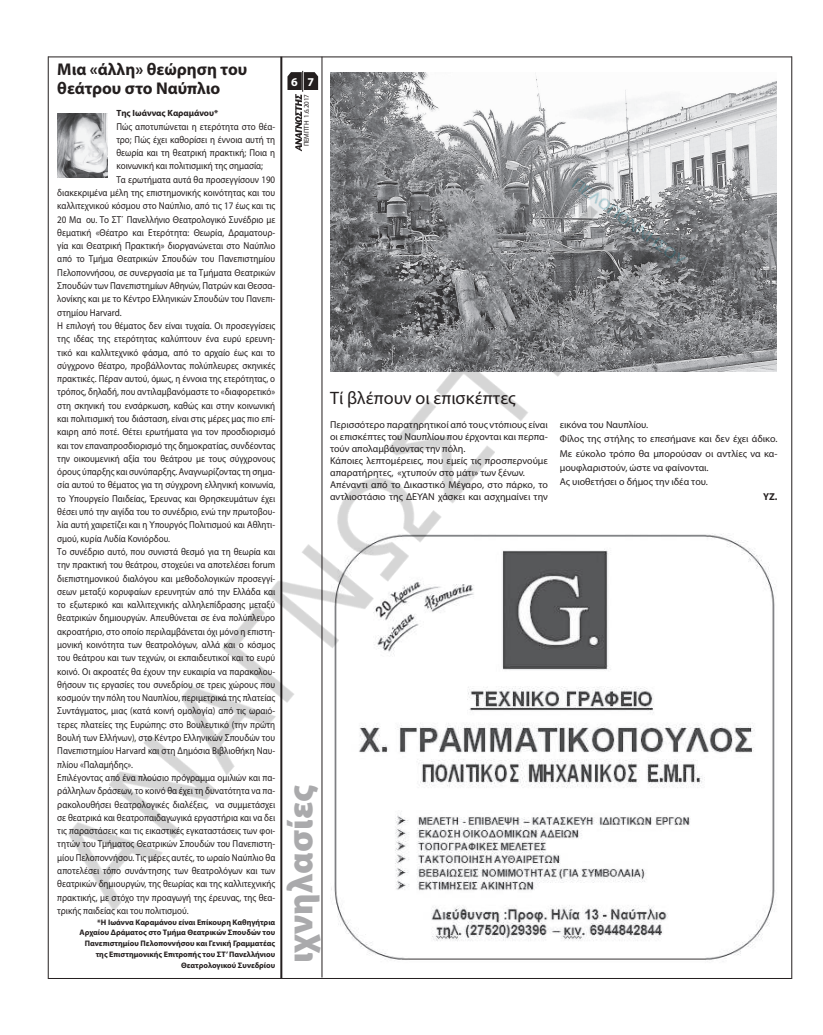
<style>
.page{position:relative;width:823px;height:1035px;background:#fff}
.page>*{position:absolute;margin:0;border:0;box-sizing:border-box;transform-origin:0 0}
.t1{font:900 36px "Myriad Pro";color:#aaaaac}
.t2{font:18px "Myriad Pro";color:#241f1f}
.t3{font:700 17px/19.3px "Myriad Pro";color:#241f1f}
.t4{font:700 12px "Myriad Pro";color:#fff}
.t5{font:10px "Myriad Pro";color:#241f1f;scale:.9 1}
.t6{font:10px/12px "Myriad Pro";color:#241f1f}
.t7{font:700 10px "Myriad Pro";color:#241f1f}
.t8{font:700 9px "Myriad Pro";color:#241f1f}
.t9{font:700 8px/10.9px "Myriad Pro";color:#241f1f;text-align:right}
.t10{font:7px "Myriad Pro";letter-spacing:-.01em;color:#241f1f}
</style>
<div class="page">
<hr style="left:48px;top:57px;width:743px;height:1px;background:#241f1f">
<hr style="left:48px;top:978px;width:743px;height:1px;background:#241f1f">
<hr style="left:791px;top:56px;width:1px;height:923px;background:#241f1f">
<img style="left:47px;top:56px;width:731px;height:923px">
<h3 class="t3" style="left:57px;top:59px;width:191px">Μια «άλλη» θεώρηση του θεάτρου στο Ναύπλιο</h3>
<p class="t8" style="left:116px;top:107px;width:103px">Της Ιωάννας Καραμάνου*</p>
<p class="t5" style="left:116px;top:120px;width:178px">Πώς αποτυπώνεται η ετερότητα στο θέα-</p>
<p class="t5" style="left:116px;top:133px;width:178px">τρο; Πώς έχει καθορίσει η έννοια αυτή τη</p>
<p class="t5" style="left:116px;top:147px;width:178px">θεωρία και τη θεατρική πρακτική; Ποια η</p>
<p class="t5" style="left:116px;top:160px;width:164px">κοινωνική και πολιτισμική της σημασία;</p>
<p class="t5" style="left:116px;top:173px;width:178px">Τα ερωτήματα αυτά θα προσεγγίσουν 190</p>
<p class="t5" style="left:57px;top:186px;width:243px">διακεκριμένα μέλη της επιστημονικής κοινότητας και του</p>
<p class="t5" style="left:57px;top:200px;width:243px">καλλιτεχνικού κόσμου στο Ναύπλιο, από τις 17 έως και τις</p>
<p class="t5" style="left:57px;top:213px;width:243px">20 Μαΐου. Το ΣΤ΄ Πανελλήνιο Θεατρολογικό Συνέδριο με</p>
<p class="t5" style="left:57px;top:226px;width:243px">θεματική «Θέατρο και Ετερότητα: Θεωρία, Δραματουρ-</p>
<p class="t5" style="left:57px;top:240px;width:243px">γία και Θεατρική Πρακτική» διοργανώνεται στο Ναύπλιο</p>
<p class="t5" style="left:57px;top:253px;width:243px">από το Τμήμα Θεατρικών Σπουδών του Πανεπιστημίου</p>
<p class="t5" style="left:57px;top:266px;width:243px">Πελοποννήσου, σε συνεργασία με τα Τμήματα Θεατρικών</p>
<p class="t5" style="left:57px;top:279px;width:243px">Σπουδών των Πανεπιστημίων Αθηνών, Πατρών και Θεσσα-</p>
<p class="t5" style="left:57px;top:293px;width:243px">λονίκης και με το Κέντρο Ελληνικών Σπουδών του Πανεπι-</p>
<p class="t5" style="left:57px;top:306px;width:73px">στημίου Harvard.</p>
<p class="t5" style="left:57px;top:319px;width:243px">Η επιλογή του θέματος δεν είναι τυχαία. Οι προσεγγίσεις</p>
<p class="t5" style="left:57px;top:333px;width:243px">της ιδέας της ετερότητας καλύπτουν ένα ευρύ ερευνη-</p>
<p class="t5" style="left:57px;top:346px;width:243px">τικό και καλλιτεχνικό φάσμα, από τo αρχαίο έως και το</p>
<p class="t5" style="left:57px;top:359px;width:243px">σύγχρονο θέατρο, προβάλλοντας πολύπλευρες σκηνικές</p>
<p class="t5" style="left:57px;top:372px;width:243px">πρακτικές. Πέραν αυτού, όμως, η έννοια της ετερότητας, ο</p>
<p class="t5" style="left:57px;top:386px;width:243px">τρόπος, δηλαδή, που αντιλαμβανόμαστε το «διαφορετικό»</p>
<p class="t5" style="left:57px;top:399px;width:243px">στη σκηνική του ενσάρκωση, καθώς και στην κοινωνική</p>
<p class="t5" style="left:57px;top:412px;width:243px">και πολιτισμική του διάσταση, είναι στις μέρες μας πιο επί-</p>
<p class="t5" style="left:57px;top:426px;width:243px">καιρη από ποτέ. Θέτει ερωτήματα για τον προσδιορισμό</p>
<p class="t5" style="left:57px;top:439px;width:243px">και τον επαναπροσδιορισμό της δημοκρατίας, συνδέοντας</p>
<p class="t5" style="left:57px;top:452px;width:243px">την οικουμενική αξία του θεάτρου με τους σύγχρονους</p>
<p class="t5" style="left:57px;top:465px;width:243px">όρους ύπαρξης και συνύπαρξης. Αναγνωρίζοντας τη σημα-</p>
<p class="t5" style="left:57px;top:479px;width:243px">σία αυτού το θέματος για τη σύγχρονη ελληνική κοινωνία,</p>
<p class="t5" style="left:57px;top:492px;width:243px">το Υπουργείο Παιδείας, Έρευνας και Θρησκευμάτων έχει</p>
<p class="t5" style="left:57px;top:505px;width:243px">θέσει υπό την αιγίδα του το συνέδριο, ενώ την πρωτοβου-</p>
<p class="t5" style="left:57px;top:519px;width:243px">λία αυτή χαιρετίζει και η Υπουργός Πολιτισμού και Αθλητι-</p>
<p class="t5" style="left:57px;top:532px;width:127px">σμού, κυρία Λυδία Κονιόρδου.</p>
<p class="t5" style="left:57px;top:545px;width:243px">Το συνέδριο αυτό, που συνιστά θεσμό για τη θεωρία και</p>
<p class="t5" style="left:57px;top:559px;width:243px">την πρακτική του θεάτρου, στοχεύει να αποτελέσει forum</p>
<p class="t5" style="left:57px;top:572px;width:243px">διεπιστημονικού διαλόγου και μεθοδολογικών προσεγγί-</p>
<p class="t5" style="left:57px;top:585px;width:243px">σεων μεταξύ κορυφαίων ερευνητών από την Ελλάδα και</p>
<p class="t5" style="left:57px;top:598px;width:243px">το εξωτερικό και καλλιτεχνικής αλληλεπίδρασης μεταξύ</p>
<p class="t5" style="left:57px;top:612px;width:243px">θεατρικών δημιουργών. Απευθύνεται σε ένα πολύπλευρο</p>
<p class="t5" style="left:57px;top:625px;width:243px">ακροατήριο, στο οποίο περιλαμβάνεται όχι μόνο η επιστη-</p>
<p class="t5" style="left:57px;top:638px;width:243px">μονική κοινότητα των θεατρολόγων, αλλά και ο κόσμος</p>
<p class="t5" style="left:57px;top:652px;width:243px">του θεάτρου και των τεχνών, οι εκπαιδευτικοί και το ευρύ</p>
<p class="t5" style="left:57px;top:665px;width:243px">κοινό. Οι ακροατές θα έχουν την ευκαιρία να παρακολου-</p>
<p class="t5" style="left:57px;top:678px;width:243px">θήσουν τις εργασίες του συνεδρίου σε τρεις χώρους που</p>
<p class="t5" style="left:57px;top:691px;width:243px">κοσμούν την πόλη του Ναυπλίου, περιμετρικά της πλατείας</p>
<p class="t5" style="left:57px;top:705px;width:243px">Συντάγματος, μιας (κατά κοινή ομολογία) από τις ωραιό-</p>
<p class="t5" style="left:57px;top:718px;width:243px">τερες πλατείες της Ευρώπης: στο Βουλευτικό (την πρώτη</p>
<p class="t5" style="left:57px;top:731px;width:243px">Βουλή των Ελλήνων), στο Κέντρο Ελληνικών Σπουδών του</p>
<p class="t5" style="left:57px;top:745px;width:243px">Πανεπιστημίου Harvard και στη Δημόσια Βιβλιοθήκη Ναυ-</p>
<p class="t5" style="left:57px;top:758px;width:86px">πλίου «Παλαμήδης».</p>
<p class="t5" style="left:57px;top:771px;width:243px">Επιλέγοντας από ένα πλούσιο πρόγραμμα ομιλιών και πα-</p>
<p class="t5" style="left:57px;top:784px;width:243px">ράλληλων δράσεων, το κοινό θα έχει τη δυνατότητα να πα-</p>
<p class="t5" style="left:57px;top:798px;width:243px">ρακολουθήσει θεατρολογικές διαλέξεις, να συμμετάσχει</p>
<p class="t5" style="left:57px;top:811px;width:243px">σε θεατρικά και θεατροπαιδαγωγικά εργαστήρια και να δει</p>
<p class="t5" style="left:57px;top:824px;width:243px">τις παραστάσεις και τις εικαστικές εγκαταστάσεις των φοι-</p>
<p class="t5" style="left:57px;top:838px;width:243px">τητών του Τμήματος Θεατρικών Σπουδών του Πανεπιστη-</p>
<p class="t5" style="left:57px;top:851px;width:243px">μίου Πελοποννήσου. Τις μέρες αυτές, το ωραίο Ναύπλιο θα</p>
<p class="t5" style="left:57px;top:864px;width:243px">αποτελέσει τόπο συνάντησης των θεατρολόγων και των</p>
<p class="t5" style="left:57px;top:877px;width:243px">θεατρικών δημιουργών, της θεωρίας και της καλλιτεχνικής</p>
<p class="t5" style="left:57px;top:891px;width:243px">πρακτικής, με στόχο την προαγωγή της έρευνας, της θεα-</p>
<p class="t5" style="left:57px;top:904px;width:147px">τρικής παιδείας και του πολιτισμού.</p>
<p class="t9" style="left:79px;top:916px;width:197px">*Η Ιωάννα Καραμάνου είναι Επίκουρη Καθηγήτρια Αρχαίου Δράματος στο Τμήμα Θεατρικών Σπουδών του Πανεπιστημίου Πελοποννήσου και Γενική Γραμματέας της Επιστημονικής Επιτροπής του ΣΤ’ Πανελλήνιου Θεατρολογικού Συνεδρίου</p>
<p class="t4" style="left:291px;top:74px;width:24px">6 7</p>
<p class="t10" style="left:302px;top:146px;width:54px;rotate:-90deg">ΠΕΜΠΤΗ 1.6.2017</p>
<h2 class="t2" style="left:330px;top:386px;width:187px">Τί βλέπουν οι επισκέπτες</h2>
<p class="t6" style="left:330px;top:418px;width:219px">Περισσότερο παρατηρητικοί από τους ντόπιους είναι οι επισκέπτες του Ναυπλίου που έρχονται και περπα&shy;τούν απολαμβάνοντας την πόλη.<br>Κάποιες λεπτομέρειες, που εμείς τις προσπερνούμε απαρατήρητες, «χτυπούν στο μάτι» των ξένων.<br>Απέναντι από το Δικαστικό Μέγαρο, στο πάρκο, το αντλιοστάσιο της ΔΕΥΑΝ χάσκει και ασχημαίνει την</p>
<p class="t6" style="left:559px;top:417px;width:219px;line-height:14.4px">εικόνα του Ναυπλίου.<br>Φίλος της στήλης το επεσήμανε και δεν έχει άδικο.<br>Με εύκολο τρόπο θα μπορούσαν οι αντλίες να κα&shy;μουφλαριστούν, ώστε να φαίνονται.<br>Ας υιοθετήσει ο δήμος την ιδέα του.</p>
<p class="t7" style="left:762px;top:490px;width:16px">YZ.</p>
<h1 class="t1" style="left:276px;top:963px;width:180px;rotate:-90deg">ιχνηλασίες</h1>
</div>
